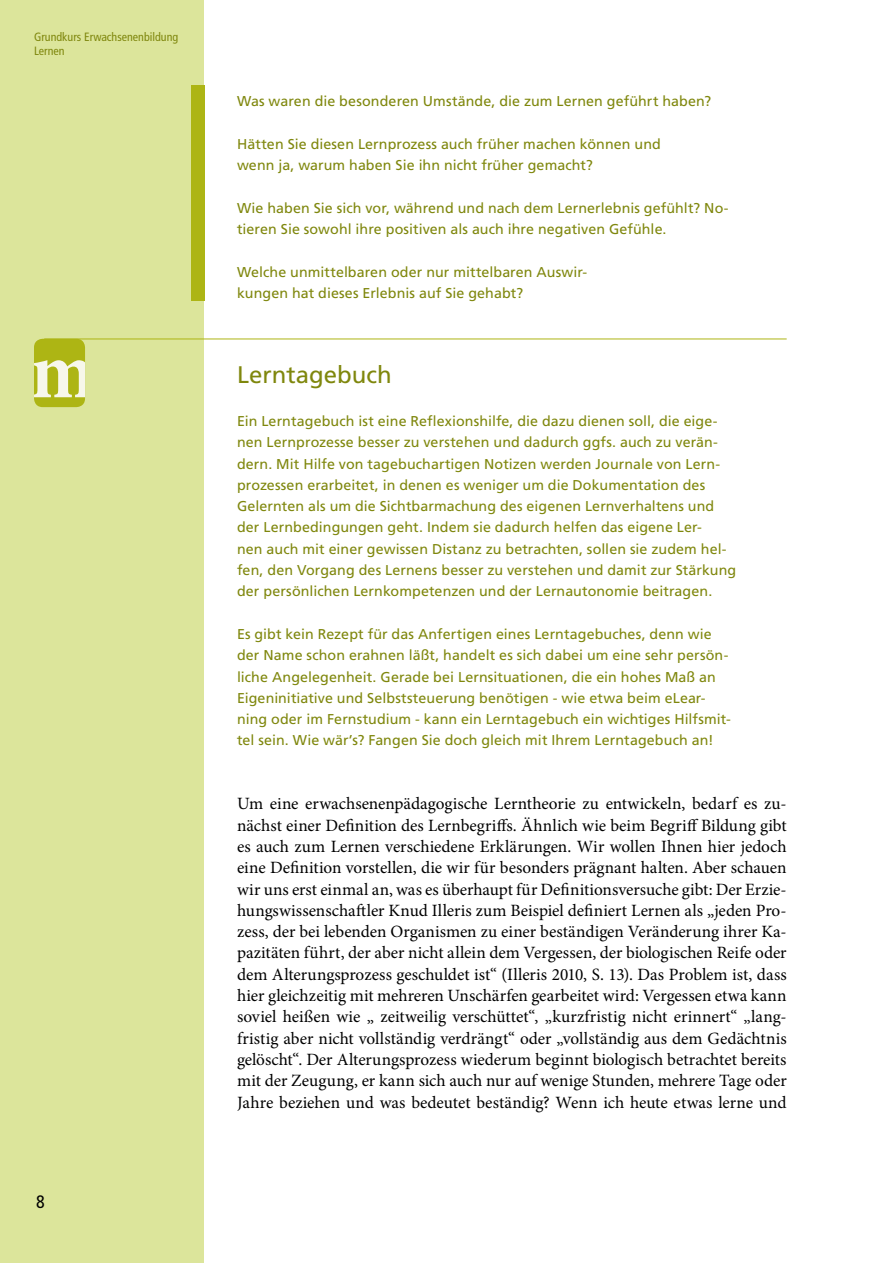
<style>
.page{position:relative;width:893px;height:1263px;background:#fff}
.page>*{position:absolute;margin:0;border:0;box-sizing:border-box;transform-origin:0 0}
.t1{font:24px "Frutiger LT";color:#7f870d}
.t2{font:condensed 18px "Frutiger LT";color:#000}
.t3{font:17.25px/21.3px "Minion Pro";color:#000;text-align:justify}
.t4{font:14.25px/21.3px "Frutiger LT";letter-spacing:.005em;color:#7f870d}
.t5{font:condensed 12px/14.4px "Frutiger LT";color:#7f870d}
</style>
<div class="page">
<div style="left:0;top:0;width:204px;height:1263px;background:#dce59b"></div>
<div style="left:34px;top:339px;width:51px;height:68px;background:#adb514;border-radius:9px"></div>
<svg style="left:34px;top:360px;width:51px;height:37px"></svg>
<div style="left:191px;top:85px;width:14px;height:215px;background:#adb514"></div>
<hr style="left:44px;top:339px;width:743px;height:1px;background:#adb514">
<p class="t5" style="left:34px;top:30px;width:146px">Grundkurs Erwachsenenbildung<br>Lernen</p>
<p class="t2" style="left:36px;top:1192px;width:10px">8</p>
<p class="t4" style="left:237px;top:91px;width:476px">Was waren die besonderen Umstände, die zum Lernen geführt haben?</p>
<p class="t4" style="left:237px;top:133px;width:425px">Hätten Sie diesen Lernprozess auch früher machen können und wenn ja, warum haben Sie ihn nicht früher gemacht?</p>
<p class="t4" style="left:237px;top:197px;width:493px">Wie haben Sie sich vor, während und nach dem Lernerlebnis gefühlt? No&shy;tieren Sie sowohl ihre positiven als auch ihre negativen Gefühle.</p>
<p class="t4" style="left:237px;top:261px;width:352px">Welche unmittelbaren oder nur mittelbaren Auswir&shy;kungen hat dieses Erlebnis auf Sie gehabt?</p>
<h1 class="t1" style="left:237px;top:361px;width:156px">Lerntagebuch</h1>
<p class="t4" style="left:237px;top:410px;width:501px">Ein Lerntagebuch ist eine Reflexionshilfe, die dazu dienen soll, die eige&shy;nen Lernprozesse besser zu verstehen und dadurch ggfs. auch zu verän&shy;dern. Mit Hilfe von tagebuchartigen Notizen werden Journale von Lern&shy;prozessen erarbeitet, in denen es weniger um die Dokumentation des Gelernten als um die Sichtbarmachung des eigenen Lernverhaltens und der Lernbedingungen geht. Indem sie dadurch helfen das eigene Ler-<br>nen auch mit einer gewissen Distanz zu betrachten, sollen sie zudem hel&shy;fen, den Vorgang des Lernens besser zu verstehen und damit zur Stärkung der persönlichen Lernkompetenzen und der Lernautonomie beitragen.</p>
<p class="t4" style="left:237px;top:623px;width:495px">Es gibt kein Rezept für das Anfertigen eines Lerntagebuches, denn wie der Name schon erahnen läßt, handelt es sich dabei um eine sehr persön&shy;liche Angelegenheit. Gerade bei Lernsituationen, die ein hohes Maß an Eigeninitiative und Selbststeuerung benötigen - wie etwa beim eLear&shy;ning oder im Fernstudium - kann ein Lerntagebuch ein wichtiges Hilfsmit&shy;tel sein. Wie wär’s? Fangen Sie doch gleich mit Ihrem Lerntagebuch an!</p>
<p class="t3" style="left:237px;top:793px;width:551px">Um eine erwachsenenpädagogische Lerntheorie zu entwickeln, bedarf es zu&shy;nächst einer Definition des Lernbegriffs. Ähnlich wie beim Begriff Bildung gibt es auch zum Lernen verschiedene Erklärungen. Wir wollen Ihnen hier jedoch eine Definition vorstellen, die wir für besonders prägnant halten. Aber schauen wir uns erst einmal an, was es überhaupt für Definitionsversuche gibt: Der Erzie&shy;hungswissenschaftler Knud Illeris zum Beispiel definiert Lernen als „jeden Pro&shy;zess, der bei lebenden Organismen zu einer beständigen Veränderung ihrer Ka&shy;pazitäten führt, der aber nicht allein dem Vergessen, der biologischen Reife oder dem Alterungsprozess geschuldet ist“ (Illeris 2010, S. 13). Das Problem ist, dass hier gleichzeitig mit mehreren Unschärfen gearbeitet wird: Vergessen etwa kann soviel heißen wie „ zeitweilig verschüttet“, „kurzfristig nicht erinnert“ „lang&shy;fristig aber nicht vollständig verdrängt“ oder „vollständig aus dem Gedächtnis gelöscht“. Der Alterungsprozess wiederum beginnt biologisch betrachtet bereits mit der Zeugung, er kann sich auch nur auf wenige Stunden, mehrere Tage oder Jahre beziehen und was bedeutet beständig? Wenn ich heute etwas lerne und</p>
</div>
